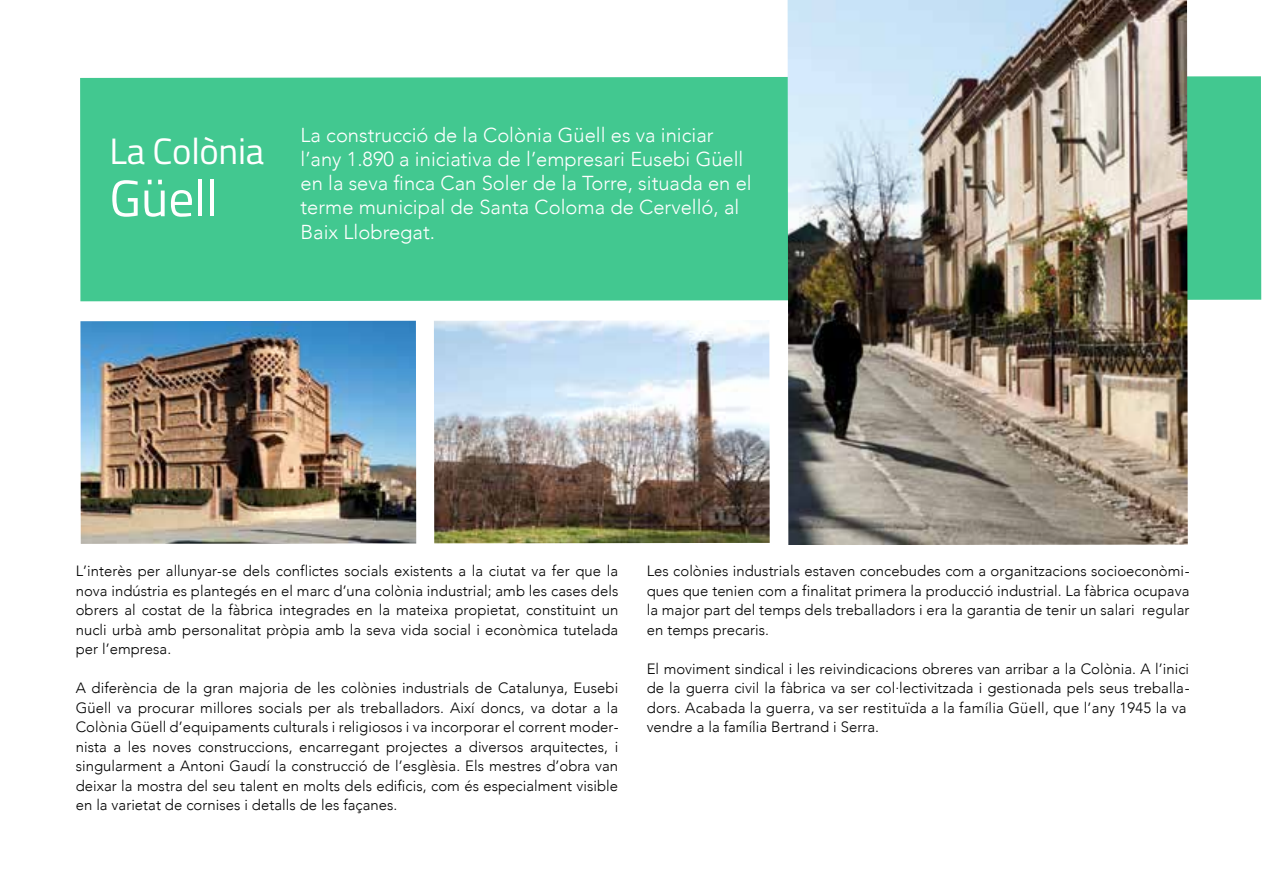
<style>
.page{position:relative;width:1263px;height:893px;background:#fff}
.page>*{position:absolute;margin:0;border:0;box-sizing:border-box;transform-origin:0 0}
.t1{font:51.45px "Titillium Web";color:#fff}
.t2{font:36.75px "Titillium Web";letter-spacing:-.01em;color:#fff}
.t3{font:300 20.1px/24.2px "Avenir";color:#fff}
.t4{font:300 14.85px/19.5px "Avenir";letter-spacing:.005em;color:#000;text-align:justify}
</style>
<div class="page">
<div style="left:80px;top:76px;width:1181px;height:225px;background:#42c890"></div>
<img style="left:788px;top:0;width:400px;height:545px">
<img style="left:80px;top:321px;width:336px;height:223px">
<img style="left:434px;top:320px;width:336px;height:223px">
<h2 class="t2" style="left:109px;top:124px;width:156px">La Colònia</h2>
<h1 class="t1" style="left:109px;top:161px;width:110px">Güell</h1>
<h3 class="t3" style="left:301px;top:123px;width:453px">La construcció de la Colònia Güell es va iniciar l’any 1.890 a iniciativa de l’empresari Eusebi Güell en la seva finca Can Soler de la Torre, situada en el terme municipal de Santa Coloma de Cervelló, al Baix Llobregat.</h3>
<p class="t4" style="left:76px;top:561px;width:544px">L’interès per allunyar-se dels conflictes socials existents a la ciutat va fer que la nova indústria es plantegés en el marc d’una colònia industrial; amb les cases dels obrers al costat de la fàbrica integrades en la mateixa propietat, constituint un nucli urbà amb personalitat pròpia amb la seva vida social i econòmica tutelada per l’empresa.</p>
<p class="t4" style="left:76px;top:678px;width:544px">A diferència de la gran majoria de les colònies industrials de Catalunya, Eusebi Güell va procurar millores socials per als treballadors. Així doncs, va dotar a la Colònia Güell d’equipaments culturals i religiosos i va incorporar el corrent moder&shy;nista a les noves construccions, encarregant projectes a diversos arquitectes, i singularment a Antoni Gaudí la construcció de l’esglèsia. Els mestres d’obra van deixar la mostra del seu talent en molts dels edificis, com és especialment visible en la varietat de cornises i detalls de les façanes.</p>
<p class="t4" style="left:647px;top:561px;width:544px">Les colònies industrials estaven concebudes com a organitzacions socioeconòmi&shy;ques que tenien com a finalitat primera la producció industrial. La fàbrica ocupava la major part del temps dels treballadors i era la garantia de tenir un salari regular en temps precaris.</p>
<p class="t4" style="left:647px;top:659px;width:544px;text-align:left">El moviment sindical i les reivindicacions obreres van arribar a la Colònia. A l’inici de la guerra civil la fàbrica va ser col·lectivitzada i gestionada pels seus treballa&shy;dors. Acabada la guerra, va ser restituïda a la família Güell, que l’any 1945 la va vendre a la família Bertrand i Serra.</p>
</div>
